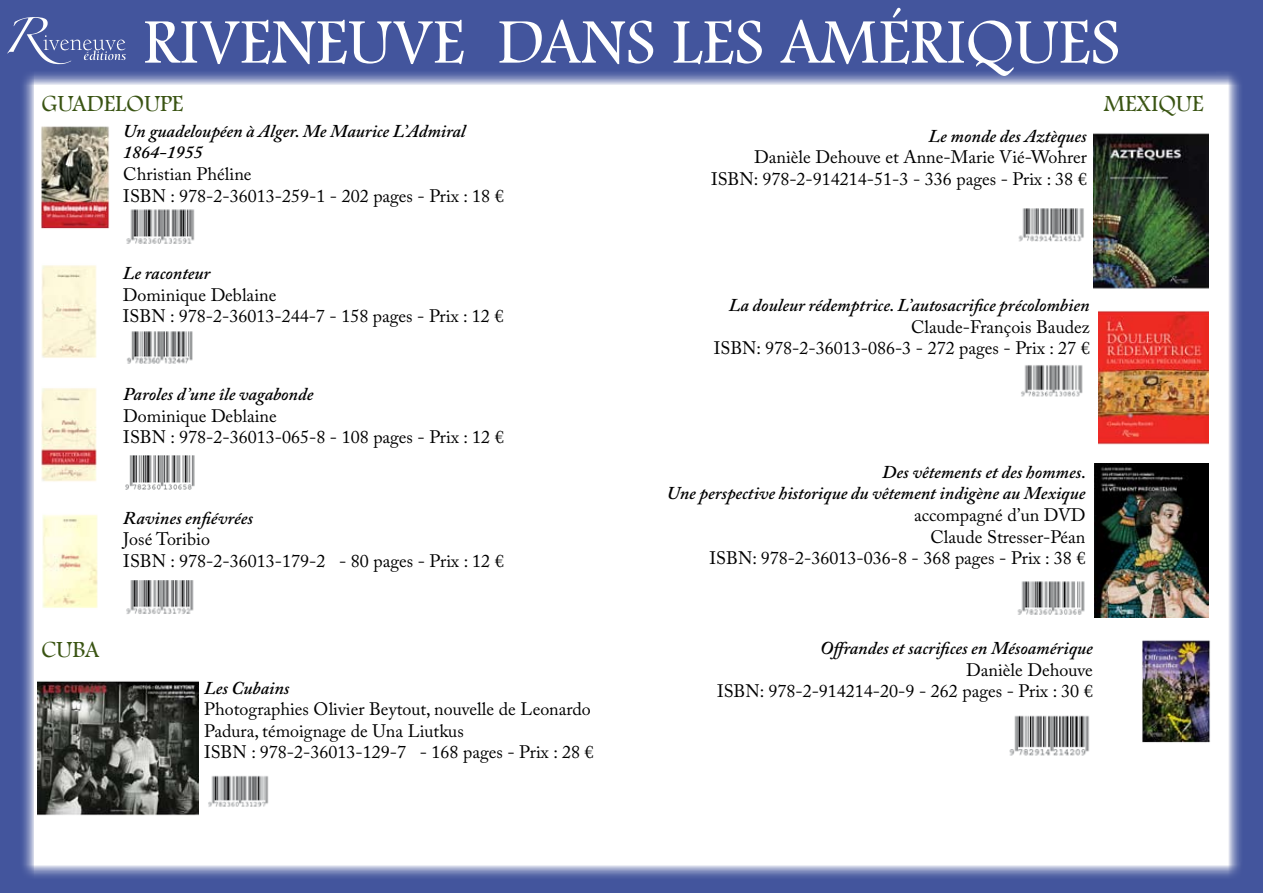
<style>
.page{position:relative;width:1263px;height:893px;background:#fff}
.page>*{position:absolute;margin:0;border:0;box-sizing:border-box;transform-origin:0 0}
.t1{font:66px "Footlight MT Light";color:#fff}
.t2{font:24px "Footlight MT Light";color:#3a5413}
.t3{font:18px/21.6px "Adobe Caslon Pro";color:#000}
.t4{font:italic 600 18px/21.6px "Adobe Caslon Pro";color:#000}
</style>
<div class="page">
<div style="left:0;top:0;width:1263px;height:85px;background:#43559d"></div>
<svg style="left:1228px;top:72px;width:35px;height:793px;background:#5e6eab"></svg>
<svg style="left:0;top:17px;width:34px;height:848px;background:#4f5fa3"></svg>
<svg style="left:0;top:865px;width:1263px;height:28px;background:#6271ad"></svg>
<img style="left:14px;top:17px;width:18px;height:10px">
<img style="left:37px;top:681px;width:162px;height:135px">
<img style="left:27px;top:252px;width:70px;height:119px">
<img style="left:1093px;top:133px;width:116px;height:156px">
<img style="left:1098px;top:311px;width:110px;height:134px">
<img style="left:28px;top:375px;width:69px;height:119px">
<img style="left:28px;top:503px;width:70px;height:119px">
<img style="left:29px;top:113px;width:81px;height:125px">
<img style="left:126px;top:209px;width:69px;height:35px">
<img style="left:127px;top:331px;width:66px;height:33px">
<img style="left:125px;top:455px;width:70px;height:35px">
<img style="left:126px;top:580px;width:68px;height:34px">
<img style="left:208px;top:775px;width:61px;height:32px">
<img style="left:1018px;top:208px;width:66px;height:34px">
<img style="left:1021px;top:365px;width:62px;height:32px">
<img style="left:1094px;top:463px;width:115px;height:155px">
<img style="left:1017px;top:581px;width:68px;height:34px">
<img style="left:1142px;top:640px;width:68px;height:103px">
<img style="left:1009px;top:715px;width:80px;height:41px">
<h1 class="t1" style="left:143px;top:2px;width:978px">RIVENEUVE DANS LES AMÉRI QUES</h1>
<h2 class="t2" style="left:42px;top:89px;width:117px">GUADELOUPE</h2>
<p class="t4" style="left:123px;top:120px;width:344px">Un guadeloupéen à Alger. Me Maurice L’Admiral<br>1864-1955</p>
<p class="t3" style="left:123px;top:163px;width:382px">Christian Phéline<br>ISBN : 978-2-36013-259-1 - 202 pages - Prix : 18 €</p>
<h2 class="t2" style="left:1104px;top:89px;width:87px">MEXIQUE</h2>
<p class="t4" style="left:928px;top:125px;width:160px">Le monde des Aztèques</p>
<p class="t3" style="left:711px;top:146px;width:377px;text-align:right">Danièle Dehouve et Anne-Marie Vié-Wohrer<br>ISBN: 978-2-914214-51-3 - 336 pages - Prix : 38 €</p>
<p class="t4" style="left:123px;top:262px;width:89px">Le raconteur</p>
<p class="t3" style="left:123px;top:284px;width:382px">Dominique Deblaine<br>ISBN : 978-2-36013-244-7 - 158 pages - Prix : 12 €</p>
<p class="t4" style="left:123px;top:383px;width:192px">Paroles d’une île vagabonde</p>
<p class="t3" style="left:123px;top:405px;width:382px">Dominique Deblaine<br>ISBN : 978-2-36013-065-8 - 108 pages - Prix : 12 €</p>
<p class="t4" style="left:123px;top:506px;width:131px">Ravines enfiévrées</p>
<p class="t3" style="left:123px;top:528px;width:382px">José Toribio<br>ISBN : 978-2-36013-179-2 - 80 pages - Prix : 12 €</p>
<h2 class="t2" style="left:42px;top:635px;width:59px">CUBA</h2>
<p class="t4" style="left:204px;top:677px;width:87px">Les Cubains</p>
<p class="t3" style="left:204px;top:698px;width:391px">Photographies Olivier Beytout, nouvelle de Leonardo<br>Padura, témoignage de Una Liutkus<br>ISBN : 978-2-36013-129-7 - 168 pages - Prix : 28 €</p>
<p class="t4" style="left:729px;top:294px;width:362px">La douleur rédemptrice. L’autosacrifice précolombien</p>
<p class="t3" style="left:714px;top:315px;width:377px;text-align:right">Claude-François Baudez<br>ISBN: 978-2-36013-086-3 - 272 pages - Prix : 27 €</p>
<p class="t4" style="left:667px;top:461px;width:421px;text-align:right">Des vêtements et des hommes.<br>Une perspective historique du vêtement indigène au Mexique</p>
<p class="t3" style="left:710px;top:504px;width:377px;text-align:right">accompagné d’un DVD<br>Claude Stresser-Péan<br>ISBN: 978-2-36013-036-8 - 368 pages - Prix : 38 €</p>
<p class="t4" style="left:820px;top:637px;width:274px">Offrandes et sacrifices en Mésoamérique</p>
<p class="t3" style="left:717px;top:659px;width:377px;text-align:right">Danièle Dehouve<br>ISBN: 978-2-914214-20-9 - 262 pages - Prix : 30 €</p>
</div>
